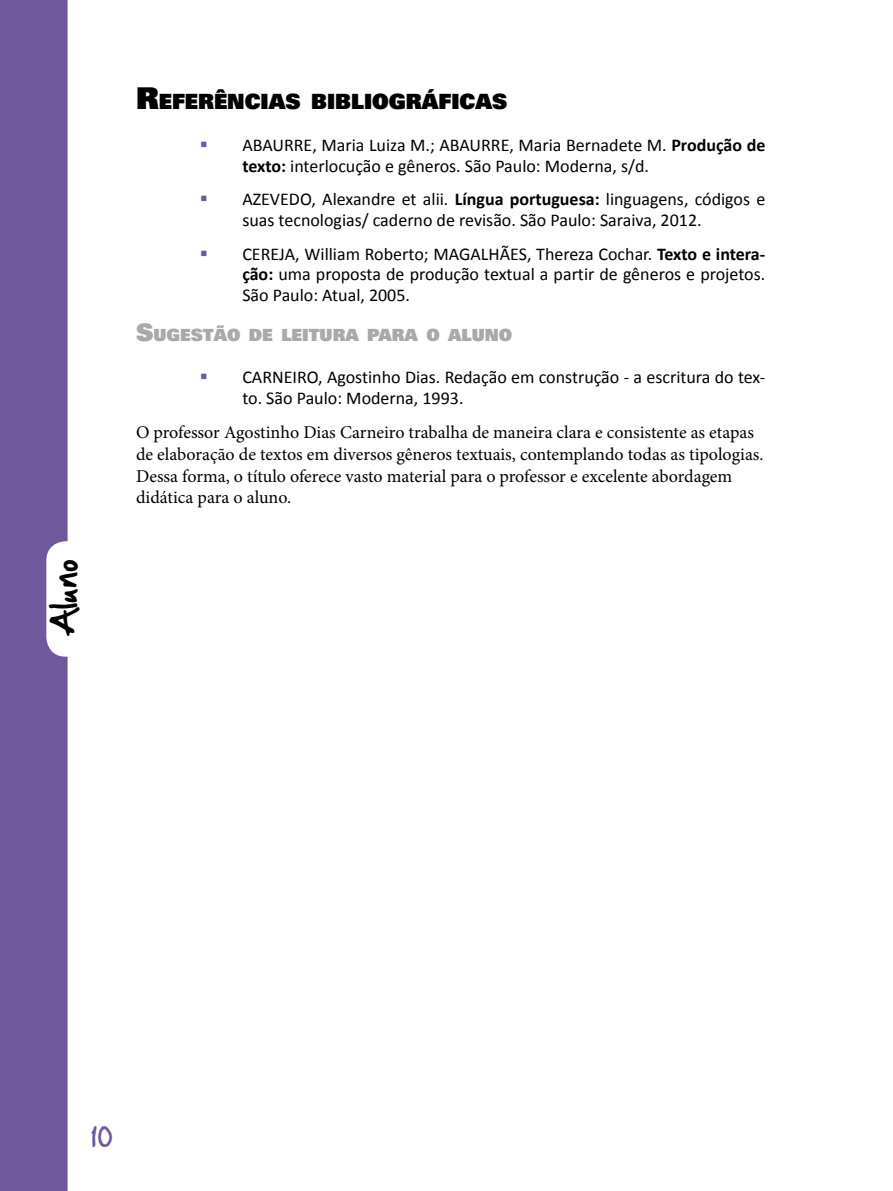
<style>
.page{position:relative;width:893px;height:1191px;background:#fff}
.page>*{position:absolute;margin:0;border:0;box-sizing:border-box;transform-origin:0 0}
.t1{font:30px "Hand Of Sean";color:#000}
.t2{font:24px "Hand Of Sean";color:#6f599c}
.t3{font:900 21px "Univers";color:#000}
.t4{font:18px/20.7px "Calibri";color:#000}
.t5{font:18px/21.6px "Minion Pro";color:#000}
.t6{font:900 16.8px "Univers";color:#a7a9ac}
.s1{font-size:30px}
.s2{font-weight:700}
.s3{font-size:24px}
</style>
<div class="page">
<div style="left:0;top:0;width:68px;height:1191px;background:#6f599c"></div>
<h1 class="t1" style="left:38px;top:637px;width:80px;rotate:-90deg">Aluno</h1>
<p class="t3" style="left:136px;top:88px;width:373px"><span class="s1">R</span>EFERÊNCIAS BIBLIOGRÁFICAS</p>
<p class="t4" style="left:242px;top:135px;width:524px">ABAURRE, Maria Luiza M.; ABAURRE, Maria Bernadete M. <span class="s2">Produção de texto:</span> interlocução e gêneros. São Paulo: Moderna, s/d.</p>
<p class="t4" style="left:242px;top:189px;width:524px">AZEVEDO, Alexandre et alii. <span class="s2">Língua portuguesa:</span> linguagens, códigos e suas tecnologias/ caderno de revisão. São Paulo: Saraiva, 2012.</p>
<p class="t4" style="left:242px;top:243px;width:524px;text-align:justify">CEREJA, William Roberto; MAGALHÃES, Thereza Cochar. <span class="s2">Texto e intera&shy;ção:</span> uma proposta de produção textual a partir de gêneros e projetos.<br>São Paulo: Atual, 2005.</p>
<p class="t6" style="left:136px;top:324px;width:378px"><span class="s3">S</span>UGESTÃO DE LEITURA PARA O ALUNO</p>
<p class="t4" style="left:242px;top:367px;width:524px">CARNEIRO, Agostinho Dias. Redação em construção - a escritura do tex&shy;to. São Paulo: Moderna, 1993.</p>
<p class="t5" style="left:136px;top:422px;width:629px">O professor Agostinho Dias Carneiro trabalha de maneira clara e consistente as etapas de elaboração de textos em diversos gêneros textuais, contemplando todas as tipologias.<br>Dessa forma, o título oferece vasto material para o professor e excelente abordagem didática para o aluno.</p>
<h2 class="t2" style="left:91px;top:1115px;width:23px">10</h2>
</div>
